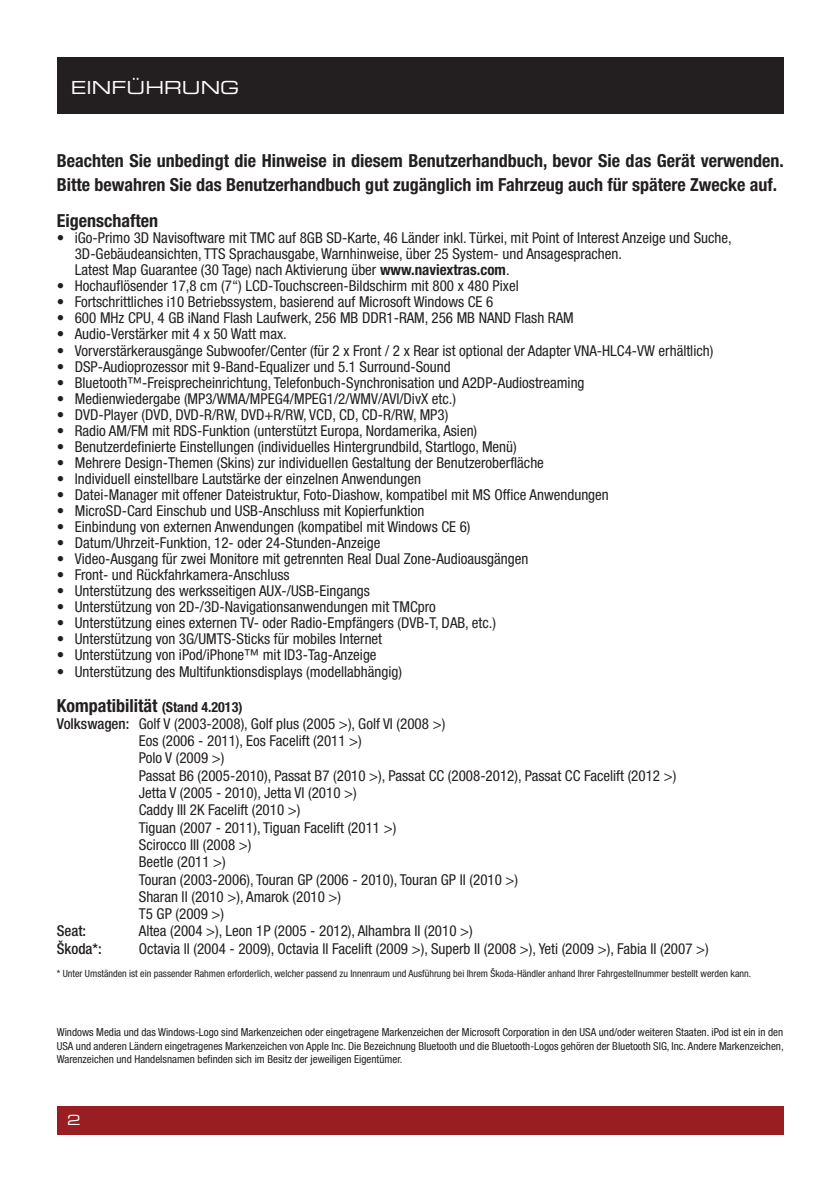
<style>
.page{position:relative;width:840px;height:1191px;background:#fff}
.page>*{position:absolute;margin:0;border:0;box-sizing:border-box;transform-origin:0 0}
.t1{font:700 condensed 18px/24px "Helvetica Neue";color:#231f20}
.t2{font:18px "Eurostile Extended Two";color:#fff}
.t3{font:condensed 15px/17.2px "Helvetica Neue";color:#231f20}
.t4{font:500 condensed 15px "Helvetica Neue";color:#231f20}
.t5{font:14px "Eurostile Extended Two";color:#fff}
.t6{font:condensed 11px/13.2px "Helvetica Neue";color:#231f20;text-align:justify}
.t7{font:condensed 10px "Helvetica Neue";color:#231f20}
.s1{font-weight:700}
.s2{font-size:14px}
.s3{font-weight:500}
</style>
<div class="page">
<div style="left:57px;top:1106px;width:725px;height:28px;background:#981e21"></div>
<div style="left:57px;top:57px;width:725px;height:56px;background:#231f20"></div>
<p class="t2" style="left:71px;top:75px;width:170px">EINFÜHRUNG</p>
<p class="t1" style="left:57px;top:148px;width:728px">Beachten Sie unbedingt die Hinweise in diesem Benutzerhandbuch, bevor Sie das Gerät verwenden.<br>Bitte bewahren Sie das Benutzerhandbuch gut zugänglich im Fahrzeug auch für spätere Zwecke auf.</p>
<p class="t1" style="left:57px;top:209px;width:103px">Eigenschaften</p>
<p class="t3" style="left:75px;top:230px;width:658px;line-height:16px;text-indent:-18px">• iGo-Primo 3D Navisoftware mit TMC auf 8GB SD-Karte, 46 Länder inkl. Türkei, mit Point of Interest Anzeige und Suche,<br>3D-Gebäudeansichten, TTS Sprachausgabe, Warnhinweise, über 25 System- und Ansagesprachen.<br>Latest Map Guarantee (30 Tage) nach Aktivierung über <span class="s1">www.naviextras.com</span>.</p>
<p class="t3" style="left:57px;top:277px;width:463px">• Hochauflösender 17,8 cm (7“) LCD-Touchscreen-Bildschirm mit 800 x 480 Pixel</p>
<p class="t3" style="left:57px;top:293px;width:438px">• Fortschrittliches i10 Betriebssystem, basierend auf Microsoft Windows CE 6</p>
<p class="t3" style="left:57px;top:309px;width:518px">• 600 MHz CPU, 4 GB iNand Flash Laufwerk, 256 MB DDR1-RAM, 256 MB NAND Flash RAM</p>
<p class="t3" style="left:57px;top:325px;width:231px">• Audio-Verstärker mit 4 x 50 Watt max.</p>
<p class="t3" style="left:57px;top:341px;width:657px">• Vorverstärkerausgänge Subwoofer/Center (für 2 x Front / 2 x Rear ist optional der Adapter VNA-HLC4-VW erhältlich)</p>
<p class="t3" style="left:57px;top:357px;width:395px">• DSP-Audioprozessor mit 9-Band-Equalizer und 5.1 Surround-Sound</p>
<p class="t3" style="left:57px;top:373px;width:529px">• Bluetooth™-Freisprecheinrichtung, Telefonbuch-Synchronisation und A2DP-Audiostreaming</p>
<p class="t3" style="left:57px;top:389px;width:400px">• Medienwiedergabe (MP3/WMA/MPEG4/MPEG1/2/WMV/AVI/DivX etc.)</p>
<p class="t3" style="left:57px;top:405px;width:393px">• DVD-Player (DVD, DVD-R/RW, DVD+R/RW, VCD, CD, CD-R/RW, MP3)</p>
<p class="t3" style="left:57px;top:421px;width:422px">• Radio AM/FM mit RDS-Funktion (unterstützt Europa, Nordamerika, Asien)</p>
<p class="t3" style="left:57px;top:437px;width:461px">• Benutzerdefinierte Einstellungen (individuelles Hintergrundbild, Startlogo, Menü)</p>
<p class="t3" style="left:57px;top:453px;width:488px">• Mehrere Design-Themen (Skins) zur individuellen Gestaltung der Benutzeroberfläche</p>
<p class="t3" style="left:57px;top:469px;width:365px">• Individuell einstellbare Lautstärke der einzelnen Anwendungen</p>
<p class="t3" style="left:57px;top:485px;width:553px">• Datei-Manager mit offener Dateistruktur, Foto-Diashow, kompatibel mit MS Office Anwendungen</p>
<p class="t3" style="left:57px;top:501px;width:369px">• MicroSD-Card Einschub und USB-Anschluss mit Kopierfunktion</p>
<p class="t3" style="left:57px;top:517px;width:415px">• Einbindung von externen Anwendungen (kompatibel mit Windows CE 6)</p>
<p class="t3" style="left:57px;top:533px;width:325px">• Datum/Uhrzeit-Funktion, 12- oder 24-Stunden-Anzeige</p>
<p class="t3" style="left:57px;top:549px;width:473px">• Video-Ausgang für zwei Monitore mit getrennten Real Dual Zone-Audioausgängen</p>
<p class="t3" style="left:57px;top:565px;width:234px">• Front- und Rückfahrkamera-Anschluss</p>
<p class="t3" style="left:57px;top:581px;width:314px">• Unterstützung des werksseitigen AUX-/USB-Eingangs</p>
<p class="t3" style="left:57px;top:597px;width:380px">• Unterstützung von 2D-/3D-Navigationsanwendungen mit TMCpro</p>
<p class="t3" style="left:57px;top:613px;width:440px">• Unterstützung eines externen TV- oder Radio-Empfängers (DVB-T, DAB, etc.)</p>
<p class="t3" style="left:57px;top:629px;width:327px">• Unterstützung von 3G/UMTS-Sticks für mobiles Internet</p>
<p class="t3" style="left:57px;top:645px;width:321px">• Unterstützung von iPod/iPhone™ mit ID3-Tag-Anzeige</p>
<p class="t3" style="left:57px;top:663px;width:346px">• Unterstützung des Multifunktionsdisplays (modellabhängig)</p>
<p class="t1" style="left:57px;top:693px;width:187px">Kompatibilität <span class="s2">(Stand 4.2013)</span></p>
<p class="t3" style="left:139px;top:715px;width:538px;text-indent:-82px"><span class="s3">Volkswagen:</span> Golf V (2003-2008), Golf plus (2005 &gt;), Golf VI (2008 &gt;)<br>Eos (2006 - 2011), Eos Facelift (2011 &gt;)<br>Polo V (2009 &gt;)<br>Passat B6 (2005-2010), Passat B7 (2010 &gt;), Passat CC (2008-2012), Passat CC Facelift (2012 &gt;)<br>Jetta V (2005 - 2010), Jetta VI (2010 &gt;)<br>Caddy III 2K Facelift (2010 &gt;)<br>Tiguan (2007 - 2011), Tiguan Facelift (2011 &gt;)<br>Scirocco III (2008 &gt;)<br>Beetle (2011 &gt;)<br>Touran (2003-2006), Touran GP (2006 - 2010), Touran GP II (2010 &gt;)<br>Sharan II (2010 &gt;), Amarok (2010 &gt;)<br>T5 GP (2009 &gt;)</p>
<p class="t4" style="left:57px;top:922px;width:31px">Seat:</p>
<p class="t3" style="left:139px;top:922px;width:335px">Altea (2004 &gt;), Leon 1P (2005 - 2012), Alhambra II (2010 &gt;)</p>
<p class="t4" style="left:57px;top:939px;width:46px">Škoda*:</p>
<p class="t3" style="left:139px;top:939px;width:571px">Octavia II (2004 - 2009), Octavia II Facelift (2009 &gt;), Superb II (2008 &gt;), Yeti (2009 &gt;), Fabia II (2007 &gt;)</p>
<p class="t7" style="left:57px;top:967px;width:695px">* Unter Umständen ist ein passender Rahmen erforderlich, welcher passend zu Innenraum und Ausführung bei Ihrem Škoda-Händler anhand Ihrer Fahrgestellnummer bestellt werden kann.</p>
<p class="t6" style="left:57px;top:1025px;width:728px">Windows Media und das Windows-Logo sind Markenzeichen oder eingetragene Markenzeichen der Microsoft Corporation in den USA und/oder weiteren Staaten. iPod ist ein in den USA und anderen Ländern eingetragenes Markenzeichen von Apple Inc. Die Bezeichnung Bluetooth und die Bluetooth-Logos gehören der Bluetooth SIG, Inc. Andere Markenzeichen, Warenzeichen und Handelsnamen befinden sich im Besitz der jeweiligen Eigentümer.</p>
<p class="t5" style="left:67px;top:1110px;width:15px">2</p>
</div>
